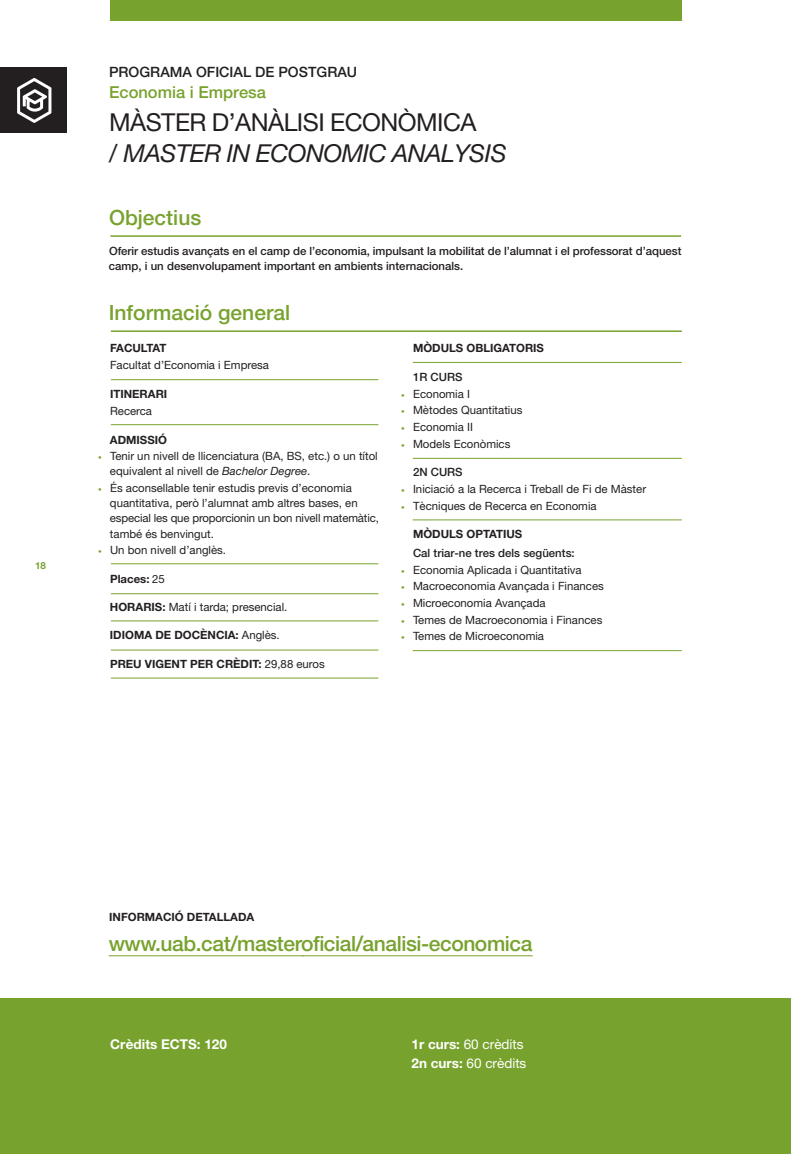
<style>
.page{position:relative;width:791px;height:1154px;background:#fff}
.page>*{position:absolute;margin:0;border:0;box-sizing:border-box;transform-origin:0 0}
.t1{font:24.75px/30.8px "Helvetica Neue";letter-spacing:-.02em;color:#231f20}
.t2{font:500 21px "Helvetica Neue";letter-spacing:-.02em;color:#78a22e}
.t3{font:500 21px "Helvetica Neue";color:#78a22e}
.t4{font:500 16.5px "Helvetica Neue";color:#78a22e}
.t5{font:500 14.25px "Helvetica Neue";color:#231f20}
.t6{font:13.5px/18.3px "Helvetica Neue";color:#fff}
.t7{font:700 13.5px "Helvetica Neue";color:#fff}
.t8{font:11.4px/15.1px "Helvetica Neue";color:#231f20}
.t9{font:500 11.4px/15.1px "Helvetica Neue";color:#231f20}
.t10{font:700 11.4px "Helvetica Neue";color:#231f20}
.t11{font:700 11.4px "Helvetica Neue";letter-spacing:-.055em;color:#231f20}
.t12{font:700 9.75px "Helvetica Neue";color:#78a22e}
.s1{font-style:italic}
.s2{font-family:"Univers";font-weight:300;font-stretch:condensed;font-size:7.2px;color:#78a22e}
.s3{font-weight:400}
.s4{font-weight:700}
</style>
<div class="page">
<div style="left:110px;top:0;width:571px;height:21px;background:#78a22e"></div>
<div style="left:0;top:67px;width:67px;height:66px;background:#231f20"></div>
<svg style="left:17px;top:78px;width:34px;height:45px"></svg>
<hr style="left:109px;top:955px;width:48px;height:1px;background:#78a22e">
<hr style="left:157px;top:955px;width:146px;height:1px;background:#78a22e">
<hr style="left:302px;top:955px;width:230px;height:1px;background:#78a22e">
<div style="left:0;top:998px;width:790px;height:156px;background:#78a22e"></div>
<hr style="left:110px;top:235px;width:571px;height:2px;background:#78a22e">
<hr style="left:111px;top:563px;width:267px;height:1px;background:#78a22e">
<hr style="left:111px;top:330px;width:570px;height:2px;background:#78a22e">
<hr style="left:111px;top:379px;width:267px;height:1px;background:#78a22e">
<hr style="left:111px;top:424px;width:267px;height:1px;background:#78a22e">
<hr style="left:111px;top:593px;width:267px;height:1px;background:#78a22e">
<hr style="left:111px;top:620px;width:267px;height:1px;background:#78a22e">
<hr style="left:111px;top:649px;width:267px;height:1px;background:#78a22e">
<hr style="left:111px;top:677px;width:267px;height:1px;background:#78a22e">
<hr style="left:412px;top:362px;width:269px;height:1px;background:#78a22e">
<hr style="left:412px;top:458px;width:269px;height:1px;background:#78a22e">
<hr style="left:412px;top:519px;width:269px;height:1px;background:#78a22e">
<hr style="left:412px;top:650px;width:269px;height:1px;background:#78a22e">
<p class="t12" style="left:35px;top:562px;width:12px">18</p>
<p class="t5" style="left:109px;top:67px;width:249px">PROGRAMA OFICIAL DE POSTGRAU</p>
<h3 class="t4" style="left:109px;top:86px;width:158px">Economia i Empresa</h3>
<h1 class="t1" style="left:109px;top:109px;width:399px">MÀSTER D’ANÀLISI ECONÒMICA<br>/ <span class="s1">MASTER IN ECONOMIC ANALYSIS</span></h1>
<h2 class="t3" style="left:109px;top:210px;width:94px">Objectius</h2>
<p class="t9" style="left:109px;top:245px;width:574px">Oferir estudis avançats en el camp de l’economia, impulsant la mobilitat de l’alumnat i el professorat d’aquest camp, i un desenvolupament important en ambients internacionals.</p>
<h2 class="t3" style="left:109px;top:305px;width:183px">Informació general</h2>
<p class="t11" style="left:110px;top:344px;width:58px">FACULTAT</p>
<p class="t8" style="left:110px;top:358px;width:160px">Facultat d’Economia i Empresa</p>
<p class="t10" style="left:110px;top:389px;width:59px">ITINERARI</p>
<p class="t8" style="left:110px;top:404px;width:44px">Recerca</p>
<p class="t10" style="left:110px;top:435px;width:58px">ADMISSIÓ</p>
<p class="t8" style="left:110px;top:450px;width:269px;text-indent:-12px"><span class="s2">•</span> Tenir un nivell de llicenciatura (BA, BS, etc.) o un títol equivalent al nivell de <span class="s1">Bachelor Degree</span>.</p>
<p class="t8" style="left:110px;top:481px;width:270px;text-indent:-12px"><span class="s2">•</span> És aconsellable tenir estudis previs d’economia quantitativa, però l’alumnat amb altres bases, en especial les que proporcionin un bon nivell matemàtic, també és benvingut.</p>
<p class="t8" style="left:98px;top:544px;width:130px"><span class="s2">•</span> Un bon nivell d’anglès.</p>
<p class="t10" style="left:110px;top:575px;width:56px">Places: <span class="s3">25</span></p>
<p class="t8" style="left:110px;top:600px;width:179px"><span class="s4">HORARIS:</span> Matí i tarda; presencial.</p>
<p class="t10" style="left:110px;top:631px;width:171px">IDIOMA DE DOCÈNCIA: <span class="s3">Anglès.</span></p>
<p class="t10" style="left:110px;top:660px;width:216px">PREU VIGENT PER CRÈDIT: <span class="s3">29,88 euros</span></p>
<p class="t10" style="left:413px;top:344px;width:132px">MÒDULS OBLIGATORIS</p>
<p class="t9" style="left:413px;top:370px;width:51px">1R CURS</p>
<p class="t8" style="left:401px;top:387px;width:71px"><span class="s2">•</span> Economia I</p>
<p class="t8" style="left:401px;top:404px;width:123px"><span class="s2">•</span> Mètodes Quantitatius</p>
<p class="t8" style="left:401px;top:420px;width:74px"><span class="s2">•</span> Economia II</p>
<p class="t8" style="left:401px;top:437px;width:111px"><span class="s2">•</span> Models Econòmics</p>
<p class="t9" style="left:413px;top:466px;width:51px">2N CURS</p>
<p class="t8" style="left:401px;top:482px;width:246px"><span class="s2">•</span> Iniciació a la Recerca i Treball de Fi de Màster</p>
<p class="t8" style="left:401px;top:499px;width:197px"><span class="s2">•</span> Tècniques de Recerca en Economia</p>
<p class="t10" style="left:413px;top:530px;width:111px">MÒDULS OPTATIUS</p>
<p class="t9" style="left:413px;top:546px;width:163px">Cal triar-ne tres dels següents:</p>
<p class="t8" style="left:401px;top:563px;width:182px"><span class="s2">•</span> Economia Aplicada i Quantitativa</p>
<p class="t8" style="left:401px;top:580px;width:204px"><span class="s2">•</span> Macroeconomia Avançada i Finances</p>
<p class="t8" style="left:401px;top:596px;width:146px"><span class="s2">•</span> Microeconomia Avançada</p>
<p class="t8" style="left:401px;top:613px;width:203px"><span class="s2">•</span> Temes de Macroeconomia i Finances</p>
<p class="t8" style="left:401px;top:629px;width:145px"><span class="s2">•</span> Temes de Microeconomia</p>
<p class="t10" style="left:109px;top:912px;width:147px">INFORMACIÓ DETALLADA</p>
<h2 class="t2" style="left:109px;top:936px;width:425px">www.uab.cat/masteroficial/analisi-economica</h2>
<p class="t7" style="left:110px;top:1039px;width:118px">Crèdits ECTS: 120</p>
<p class="t6" style="left:411px;top:1036px;width:116px"><span class="s4">1r curs:</span> 60 crèdits<br><span class="s4">2n curs:</span> 60 crèdits</p>
</div>
